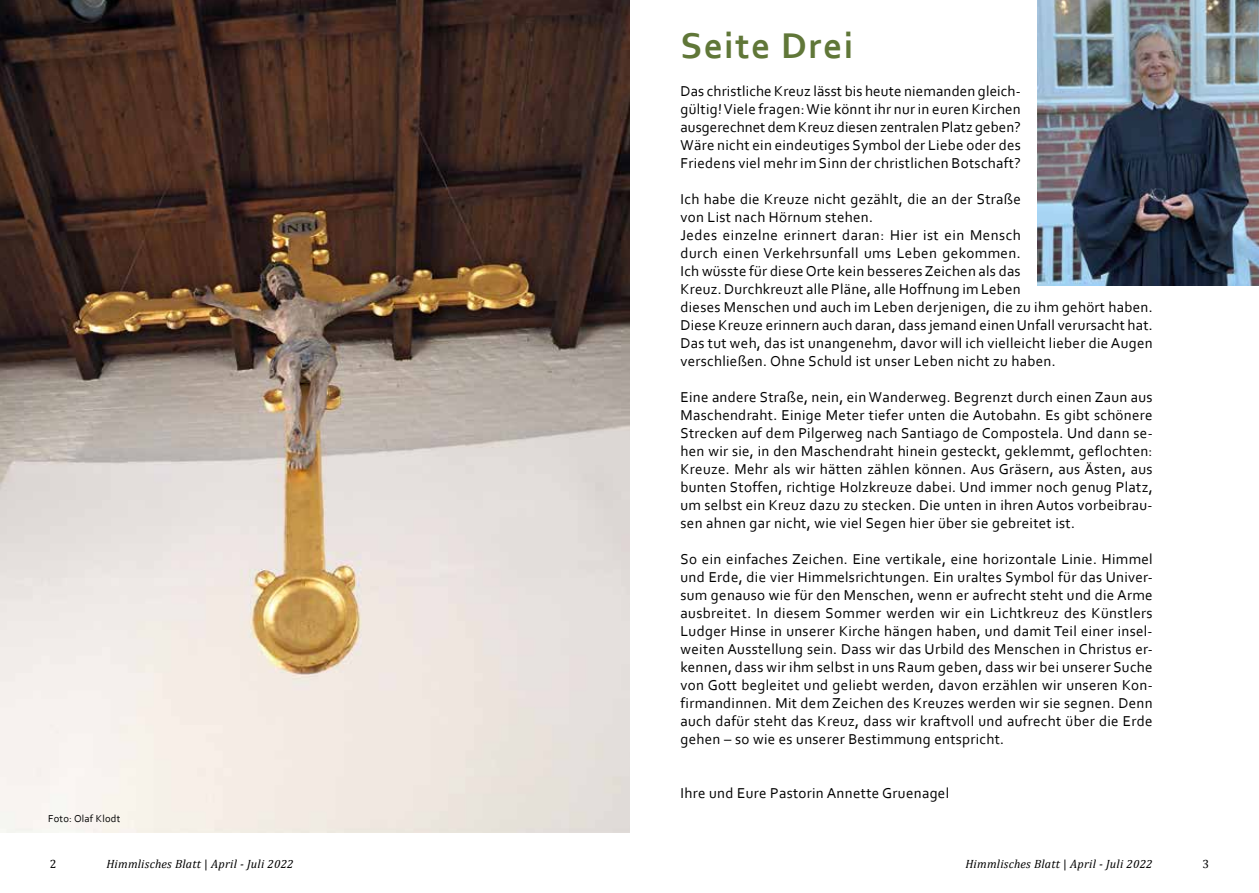
<style>
.page{position:relative;width:1259px;height:893px;background:#fff}
.page>*{position:absolute;margin:0;border:0;box-sizing:border-box;transform-origin:0 0}
.t1{font:700 37.5px "Corbel";letter-spacing:.04em;color:#607738}
.t2{font:15px/18px "Corbel";letter-spacing:.02em;color:#000;text-align:justify}
.t3{font:italic 12px "Cambria";letter-spacing:.02em;color:#000}
.t4{font:12px "Cambria";color:#000}
.t5{font:10.5px "Corbel";letter-spacing:.02em;color:#000}
.s1{font-style:normal}
</style>
<div class="page">
<img style="left:1037px;top:0;width:222px;height:286px">
<img style="left:0;top:0;width:629px;height:833px">
<p class="t5" style="left:48px;top:812px;width:74px">Foto: Olaf Klodt</p>
<h1 class="t1" style="left:680px;top:22px;width:174px">Seite Drei</h1>
<p class="t2" style="left:680px;top:82px;width:342px">Das christliche Kreuz lässt bis heute niemanden gleich&shy;gültig! Viele fragen: Wie könnt ihr nur in euren Kirchen ausgerechnet dem Kreuz diesen zentralen Platz geben?<br>Wäre nicht ein eindeutiges Symbol der Liebe oder des Friedens viel mehr im Sinn der christlichen Botschaft?</p>
<p class="t2" style="left:680px;top:190px;width:474px;text-align:left">Ich habe die Kreuze nicht gezählt, die an der Straße<br>von List nach Hörnum stehen.<br>Jedes einzelne erinnert daran: Hier ist ein Mensch<br>durch einen Verkehrsunfall ums Leben gekommen.<br>Ich wüsste für diese Orte kein besseres Zeichen als das<br>Kreuz. Durchkreuzt alle Pläne, alle Hoffnung im Leben<br>dieses Menschen und auch im Leben derjenigen, die zu ihm gehört haben.<br>Diese Kreuze erinnern auch daran, dass jemand einen Unfall verursacht hat.<br>Das tut weh, das ist unangenehm, davor will ich vielleicht lieber die Augen verschließen. Ohne Schuld ist unser Leben nicht zu haben.</p>
<p class="t2" style="left:680px;top:388px;width:474px">Eine andere Straße, nein, ein Wanderweg. Begrenzt durch einen Zaun aus Maschendraht. Einige Meter tiefer unten die Autobahn. Es gibt schönere Strecken auf dem Pilgerweg nach Santiago de Compostela. Und dann se&shy;hen wir sie, in den Maschendraht hinein gesteckt, geklemmt, geflochten:<br>Kreuze. Mehr als wir hätten zählen können. Aus Gräsern, aus Ästen, aus bunten Stoffen, richtige Holzkreuze dabei. Und immer noch genug Platz, um selbst ein Kreuz dazu zu stecken. Die unten in ihren Autos vorbeibrau&shy;sen ahnen gar nicht, wie viel Segen hier über sie gebreitet ist.</p>
<p class="t2" style="left:680px;top:550px;width:474px">So ein einfaches Zeichen. Eine vertikale, eine horizontale Linie. Himmel und Erde, die vier Himmelsrichtungen. Ein uraltes Symbol für das Univer&shy;sum genauso wie für den Menschen, wenn er aufrecht steht und die Arme ausbreitet. In diesem Sommer werden wir ein Lichtkreuz des Künstlers Ludger Hinse in unserer Kirche hängen haben, und damit Teil einer insel&shy;weiten Ausstellung sein. Dass wir das Urbild des Menschen in Christus er&shy;kennen, dass wir ihm selbst in uns Raum geben, dass wir bei unserer Suche von Gott begleitet und geliebt werden, davon erzählen wir unseren Kon&shy;firmandinnen. Mit dem Zeichen des Kreuzes werden wir sie segnen. Denn auch dafür steht das Kreuz, dass wir kraftvoll und aufrecht über die Erde gehen – so wie es unserer Bestimmung entspricht.</p>
<p class="t2" style="left:680px;top:784px;width:270px">Ihre und Eure Pastorin Annette Gruenagel</p>
<p class="t4" style="left:50px;top:857px;width:8px">2</p>
<p class="t3" style="left:106px;top:856px;width:189px">Himmlisches Blatt <span class="s1">|</span> April - Juli 2022</p>
<p class="t3" style="left:965px;top:856px;width:189px">Himmlisches Blatt <span class="s1">|</span> April - Juli 2022</p>
<p class="t4" style="left:1202px;top:857px;width:8px">3</p>
</div>
